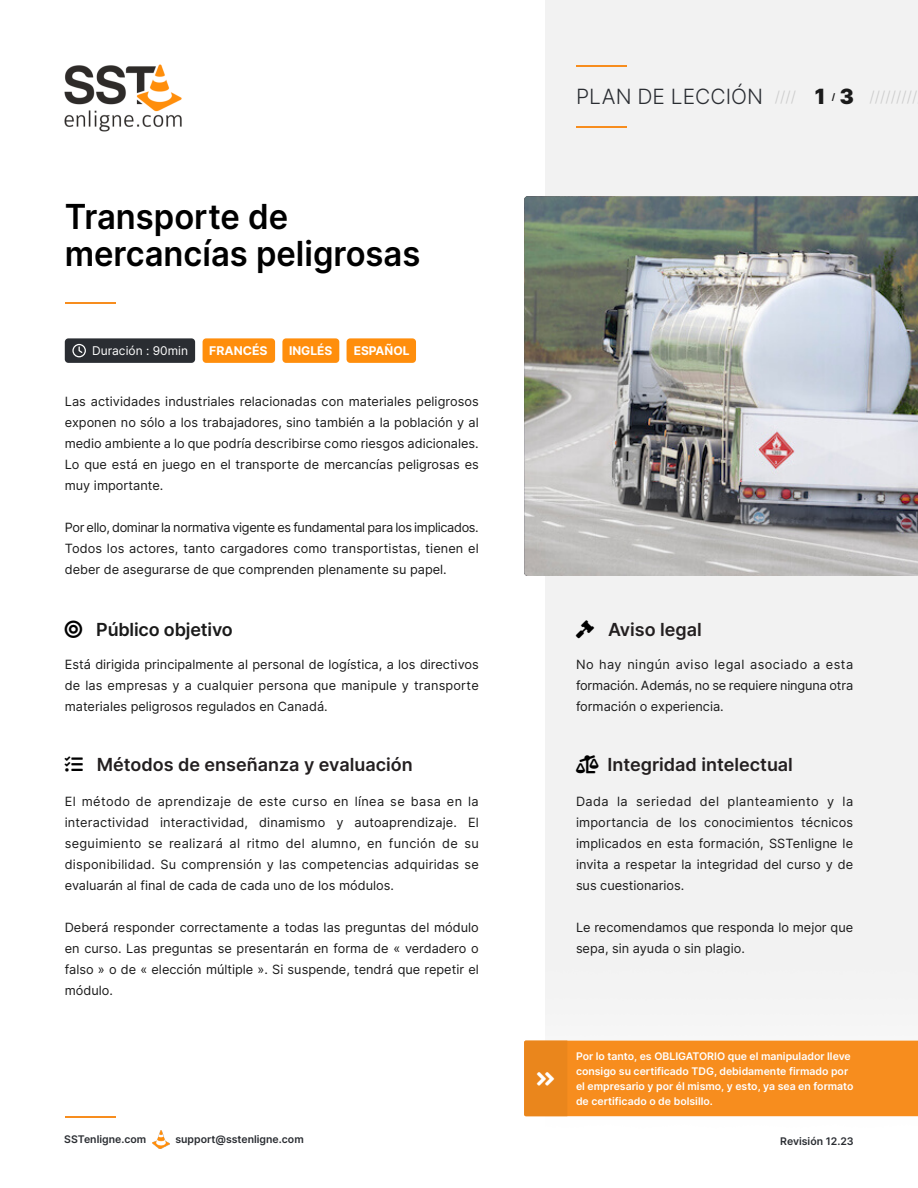
<style>
.page{position:relative;width:918px;height:1188px;background:#fff}
.page>*{position:absolute;margin:0;border:0;box-sizing:border-box;transform-origin:0 0}
.t1{font:600 34.5px/37.5px "Inter";color:#000;scale:.95 1}
.t2{font:300 21px "Inter";color:#2a2d32}
.t3{font:600 18px "Inter";color:#231f20}
.t4{font:600 18px "Inter";letter-spacing:-.01em;color:#1a1a1a}
.t5{font:300 15px "Inter";color:#ccc}
.t6{font:12.75px/21px "Inter";color:#1a1a1a;text-align:justify}
.t7{font:700 12px "Inter";color:#fff}
.t8{font:12px "Inter";color:#fff}
.t9{font:600 10.5px/15px "Inter";color:#fff}
.t10{font:600 10.5px "Inter";color:#2a2d32}
.t11{font:700 9px "Inter";color:#1a1a1a}
.s1{font-weight:900;font-size:21px;color:#1a1a1a}
.s2{color:#000}
</style>
<div class="page">
<div style="left:545px;top:0;width:373px;height:1117px;background:#f2f2f2"></div>
<img style="left:64px;top:64px;width:118px;height:68px">
<hr style="left:576px;top:65px;width:50px;height:1px;background:#f78d1e">
<hr style="left:576px;top:126px;width:50px;height:1px;background:#f78d1e">
<img style="left:152px;top:1131px;width:18px;height:17px">
<img style="left:524px;top:196px;width:394px;height:380px">
<svg style="left:758px;top:241px;width:1px;height:26px"></svg>
<div style="left:347px;top:338px;width:69px;height:25px;background:#ff8e0c;border-radius:4px"></div>
<div style="left:203px;top:338px;width:72px;height:25px;background:#ff8e0c;border-radius:4px"></div>
<div style="left:282px;top:338px;width:57px;height:25px;background:#ff8e0c;border-radius:4px"></div>
<div style="left:65px;top:338px;width:130px;height:25px;background:#2a2d32;border-radius:4px"></div>
<svg style="left:72px;top:344px;width:14px;height:13px"></svg>
<hr style="left:65px;top:1116px;width:50px;height:1px;background:#f78d1e">
<hr style="left:65px;top:302px;width:50px;height:2px;background:#f78d1e">
<svg style="left:576px;top:620px;width:18px;height:18px"></svg>
<svg style="left:524px;top:1041px;width:394px;height:75px;background:#f58c1d"></svg>
<svg style="left:576px;top:756px;width:23px;height:18px"></svg>
<h2 class="t2" style="left:576px;top:84px;width:189px">PLAN DE LECCIÓN</h2>
<p class="t5" style="left:775px;top:88px;width:52px">//// <span class="s1">1</span></p>
<p class="t11" style="left:832px;top:91px;width:5px">/</p>
<p class="t5" style="left:840px;top:88px;width:79px"><span class="s1">3</span> /////////</p>
<h1 class="t1" style="left:65px;top:197px;width:376px">Transporte de mercancías peligrosas</h1>
<p class="t8" style="left:92px;top:344px;width:97px">Duración : 90min</p>
<p class="t7" style="left:209px;top:343px;width:60px">FRANCÉS</p>
<p class="t7" style="left:289px;top:343px;width:45px">INGLÉS</p>
<p class="t7" style="left:354px;top:343px;width:57px">ESPAÑOL</p>
<p class="t6" style="left:65px;top:391px;width:416px">Las actividades industriales relacionadas con materiales peligrosos exponen no sólo a los trabajadores, sino también a la población y al medio ambiente a lo que podría describirse como riesgos adicionales.<br>Lo que está en juego en el transporte de mercancías peligrosas es muy importante.</p>
<p class="t6" style="left:65px;top:517px;width:416px">Por ello, dominar la normativa vigente es fundamental para los implicados.<br>Todos los actores, tanto cargadores como transportistas, tienen el deber de asegurarse de que comprenden plenamente su papel.</p>
<h3 class="t4" style="left:65px;top:618px;width:170px"><span class="s2">◎</span> Público objetivo</h3>
<h3 class="t3" style="left:608px;top:618px;width:95px">Aviso legal</h3>
<p class="t6" style="left:65px;top:654px;width:416px">Está dirigida principalmente al personal de logística, a los directivos de las empresas y a cualquier persona que manipule y transporte materiales peligrosos regulados en Canadá.</p>
<p class="t6" style="left:576px;top:654px;width:279px">No hay ningún aviso legal asociado a esta formación. Además, no se requiere ninguna otra formación o experiencia.</p>
<h3 class="t3" style="left:97px;top:754px;width:317px">Métodos de enseñanza y evaluación</h3>
<h3 class="t3" style="left:607px;top:754px;width:187px">Integridad intelectual</h3>
<p class="t6" style="left:65px;top:791px;width:416px">El método de aprendizaje de este curso en línea se basa en la interactividad interactividad, dinamismo y autoaprendizaje. El seguimiento se realizará al ritmo del alumno, en función de su disponibilidad. Su comprensión y las competencias adquiridas se evaluarán al final de cada de cada uno de los módulos.</p>
<p class="t6" style="left:65px;top:917px;width:416px">Deberá responder correctamente a todas las preguntas del módulo en curso. Las preguntas se presentarán en forma de « verdadero o falso » o de « elección múltiple ». Si suspende, tendrá que repetir el módulo.</p>
<p class="t6" style="left:576px;top:791px;width:279px">Dada la seriedad del planteamiento y la importancia de los conocimientos técnicos implicados en esta formación, SSTenligne le invita a respetar la integridad del curso y de sus cuestionarios.</p>
<p class="t6" style="left:576px;top:917px;width:279px">Le recomendamos que responda lo mejor que sepa, sin ayuda o sin plagio.</p>
<p class="t9" style="left:576px;top:1048px;width:279px">Por lo tanto, es OBLIGATORIO que el manipulador lleve consigo su certificado TDG, debidamente firmado por el empresario y por él mismo, y esto, ya sea en formato de certificado o de bolsillo.</p>
<p class="t10" style="left:64px;top:1132px;width:83px">SSTenligne.com</p>
<p class="t10" style="left:175px;top:1132px;width:130px">support@sstenligne.com</p>
<p class="t10" style="left:780px;top:1135px;width:75px">Revisión 12.23</p>
</div>
